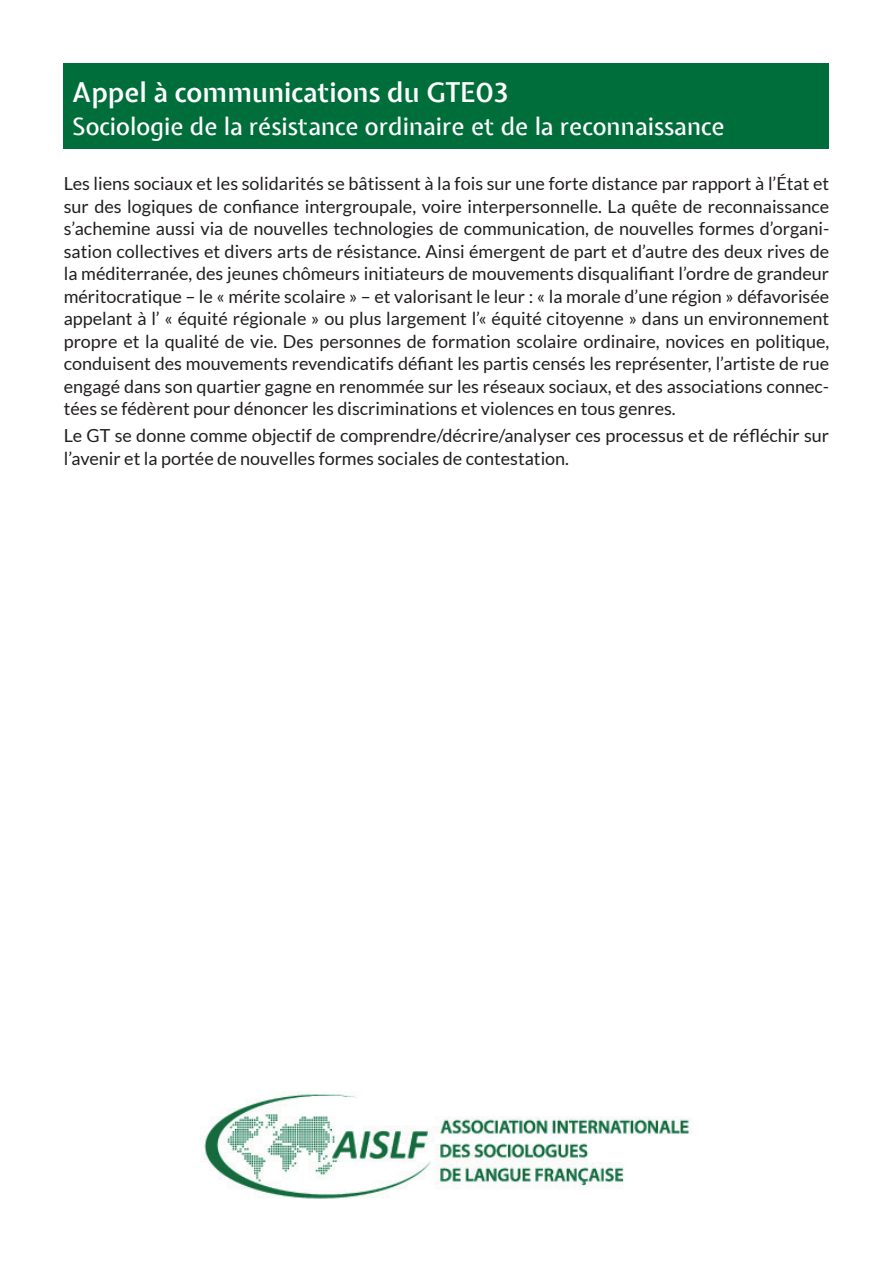
<style>
.page{position:relative;width:893px;height:1263px;background:#fff}
.page>*{position:absolute;margin:0;border:0;box-sizing:border-box;transform-origin:0 0}
.t1{font:600 27px "Expletus Sans";color:#fff}
.t2{font:500 24px "Expletus Sans";color:#fff}
.t3{font:18px/22.5px "Lato";color:#231f20;text-align:justify}
</style>
<div class="page">
<div style="left:64px;top:64px;width:765px;height:85px;background:#006e3b"></div>
<img style="left:204px;top:1094px;width:489px;height:105px">
<h1 class="t1" style="left:72px;top:78px;width:438px">Appel à communications du GTE03</h1>
<h2 class="t2" style="left:72px;top:113px;width:654px">Sociologie de la résistance ordinaire et de la reconnaissance</h2>
<p class="t3" style="left:64px;top:172px;width:767px">Les liens sociaux et les solidarités se bâtissent à la fois sur une forte distance par rapport à l’État et sur des logiques de confiance intergroupale, voire interpersonnelle. La quête de reconnaissance s’achemine aussi via de nouvelles technologies de communication, de nouvelles formes d’organi&shy;sation collectives et divers arts de résistance. Ainsi émergent de part et d’autre des deux rives de la méditerranée, des jeunes chômeurs initiateurs de mouvements disqualifiant l’ordre de grandeur méritocratique – le « mérite scolaire » – et valorisant le leur : « la morale d’une région » défavorisée appelant à l’ « équité régionale » ou plus largement l’« équité citoyenne » dans un environnement propre et la qualité de vie. Des personnes de formation scolaire ordinaire, novices en politique, conduisent des mouvements revendicatifs défiant les partis censés les représenter, l’artiste de rue engagé dans son quartier gagne en renommée sur les réseaux sociaux, et des associations connec&shy;tées se fédèrent pour dénoncer les discriminations et violences en tous genres.</p>
<p class="t3" style="left:64px;top:424px;width:767px">Le GT se donne comme objectif de comprendre/décrire/analyser ces processus et de réfléchir sur l’avenir et la portée de nouvelles formes sociales de contestation.</p>
</div>
